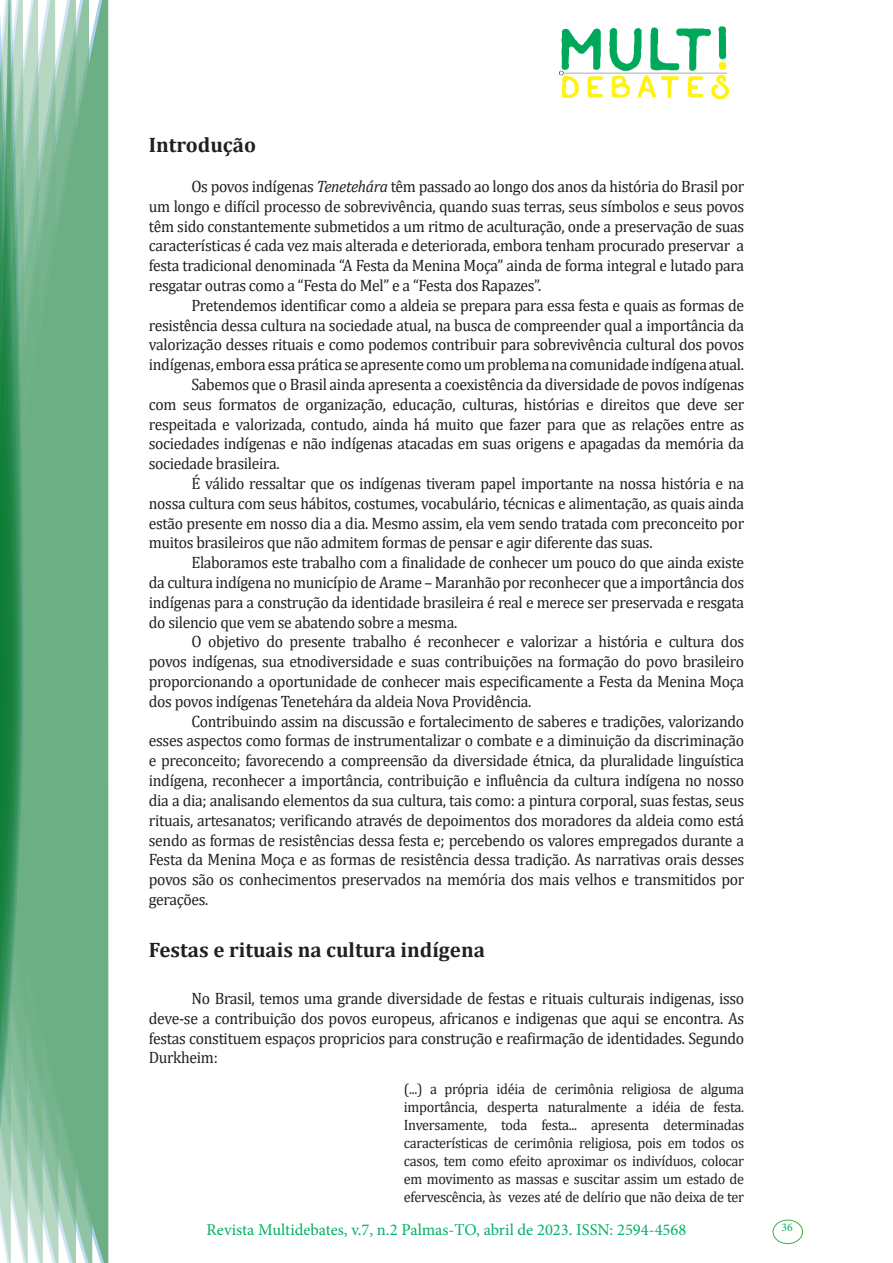
<style>
.page{position:relative;width:893px;height:1263px;background:#fff}
.page>*{position:absolute;margin:0;border:0;box-sizing:border-box;transform-origin:0 0}
.Titulo_2{font:700 21px "Cambria";color:#231f20}
.texto{font:16.5px/19.8px "Cambria";letter-spacing:-.02em;color:#231f20;text-align:justify;scale:.95 1}
.t1{font:16.5px "Minion Pro";color:#00b064}
.citacao{font:15px/18px "Cambria";letter-spacing:-.02em;color:#231f20;text-align:justify;scale:.95 1}
.t2{font:11.7px "Minion Pro";color:#00b064}
.s1{font-style:italic}
</style>
<div class="page">
<img style="left:559px;top:26px;width:169px;height:72px">
<div style="left:95px;top:0;width:14px;height:1263px;background:#6caf84"></div>
<svg style="left:79px;top:0;width:16px;height:1263px;background:#71b289"></svg>
<svg style="left:62px;top:0;width:17px;height:1263px;background:#75b48c"></svg>
<svg style="left:45px;top:0;width:17px;height:1263px;background:#7cb792"></svg>
<svg style="left:30px;top:0;width:15px;height:1263px;background:#80ba96"></svg>
<svg style="left:0;top:0;width:30px;height:1263px;background:#61a97f"></svg>
<div style="left:772px;top:1219px;width:31px;height:25px;border:1px solid #40ae49;border-radius:50%"></div>
<p class="Titulo_2" style="left:149px;top:130px;width:109px">Introdução</p>
<p class="texto" style="left:149px;top:176px;width:628px;text-indent:43px">Os povos indígenas <span class="s1">Tenetehára</span> têm passado ao longo dos anos da história do Brasil por um longo e difícil processo de sobrevivência, quando suas terras, seus símbolos e seus povos têm sido constantemente submetidos a um ritmo de aculturação, onde a preservação de suas características é cada vez mais alterada e deteriorada, embora tenham procurado preservar a festa tradicional denominada “A Festa da Menina Moça” ainda de forma integral e lutado para resgatar outras como a “Festa do Mel” e a “Festa dos Rapazes”.</p>
<p class="texto" style="left:149px;top:295px;width:628px;text-indent:43px">Pretendemos identificar como a aldeia se prepara para essa festa e quais as formas de resistência dessa cultura na sociedade atual, na busca de compreender qual a importância da valorização desses rituais e como podemos contribuir para sobrevivência cultural dos povos indígenas, embora essa prática se apresente como um problema na comunidade indígena atual.</p>
<p class="texto" style="left:149px;top:374px;width:628px;text-indent:43px">Sabemos que o Brasil ainda apresenta a coexistência da diversidade de povos indígenas com seus formatos de organização, educação, culturas, histórias e direitos que deve ser respeitada e valorizada, contudo, ainda há muito que fazer para que as relações entre as sociedades indígenas e não indígenas atacadas em suas origens e apagadas da memória da sociedade brasileira.</p>
<p class="texto" style="left:149px;top:473px;width:628px;text-indent:43px">É válido ressaltar que os indígenas tiveram papel importante na nossa história e na nossa cultura com seus hábitos, costumes, vocabulário, técnicas e alimentação, as quais ainda estão presente em nosso dia a dia. Mesmo assim, ela vem sendo tratada com preconceito por muitos brasileiros que não admitem formas de pensar e agir diferente das suas.</p>
<p class="texto" style="left:149px;top:553px;width:628px;text-indent:43px">Elaboramos este trabalho com a finalidade de conhecer um pouco do que ainda existe da cultura indígena no município de Arame – Maranhão por reconhecer que a importância dos indígenas para a construção da identidade brasileira é real e merece ser preservada e resgata do silencio que vem se abatendo sobre a mesma.</p>
<p class="texto" style="left:149px;top:632px;width:628px;text-indent:43px">O objetivo do presente trabalho é reconhecer e valorizar a história e cultura dos povos indígenas, sua etnodiversidade e suas contribuições na formação do povo brasileiro proporcionando a oportunidade de conhecer mais especificamente a Festa da Menina Moça dos povos indígenas Tenetehára da aldeia Nova Providência.</p>
<p class="texto" style="left:149px;top:711px;width:628px;text-indent:43px">Contribuindo assim na discussão e fortalecimento de saberes e tradições, valorizando esses aspectos como formas de instrumentalizar o combate e a diminuição da discriminação e preconceito; favorecendo a compreensão da diversidade étnica, da pluralidade linguística indígena, reconhecer a importância, contribuição e influência da cultura indígena no nosso dia a dia; analisando elementos da sua cultura, tais como: a pintura corporal, suas festas, seus rituais, artesanatos; verificando através de depoimentos dos moradores da aldeia como está sendo as formas de resistências dessa festa e; percebendo os valores empregados durante a Festa da Menina Moça e as formas de resistência dessa tradição. As narrativas orais desses povos são os conhecimentos preservados na memória dos mais velhos e transmitidos por gerações.</p>
<p class="Titulo_2" style="left:149px;top:935px;width:338px">Festas e rituais na cultura indígena</p>
<p class="texto" style="left:149px;top:988px;width:628px;text-indent:43px">No Brasil, temos uma grande diversidade de festas e rituais culturais indigenas, isso deve-se a contribuição dos povos europeus, africanos e indigenas que aqui se encontra. As festas constituem espaços propricios para construção e reafirmação de identidades. Segundo Durkheim:</p>
<p class="citacao" style="left:404px;top:1080px;width:360px">(...) a própria idéia de cerimônia religiosa de alguma importância, desperta naturalmente a idéia de festa.<br>Inversamente, toda festa... apresenta determinadas características de cerimônia religiosa, pois em todos os casos, tem como efeito aproximar os indivíduos, colocar em movimento as massas e suscitar assim um estado de efervescência, às vezes até de delírio que não deixa de ter</p>
<p class="t1" style="left:207px;top:1218px;width:481px">Revista Multidebates, v.7, n.2 Palmas-TO, abril de 2023. ISSN: 2594-4568</p>
<p class="t2" style="left:781px;top:1219px;width:13px">36</p>
</div>
